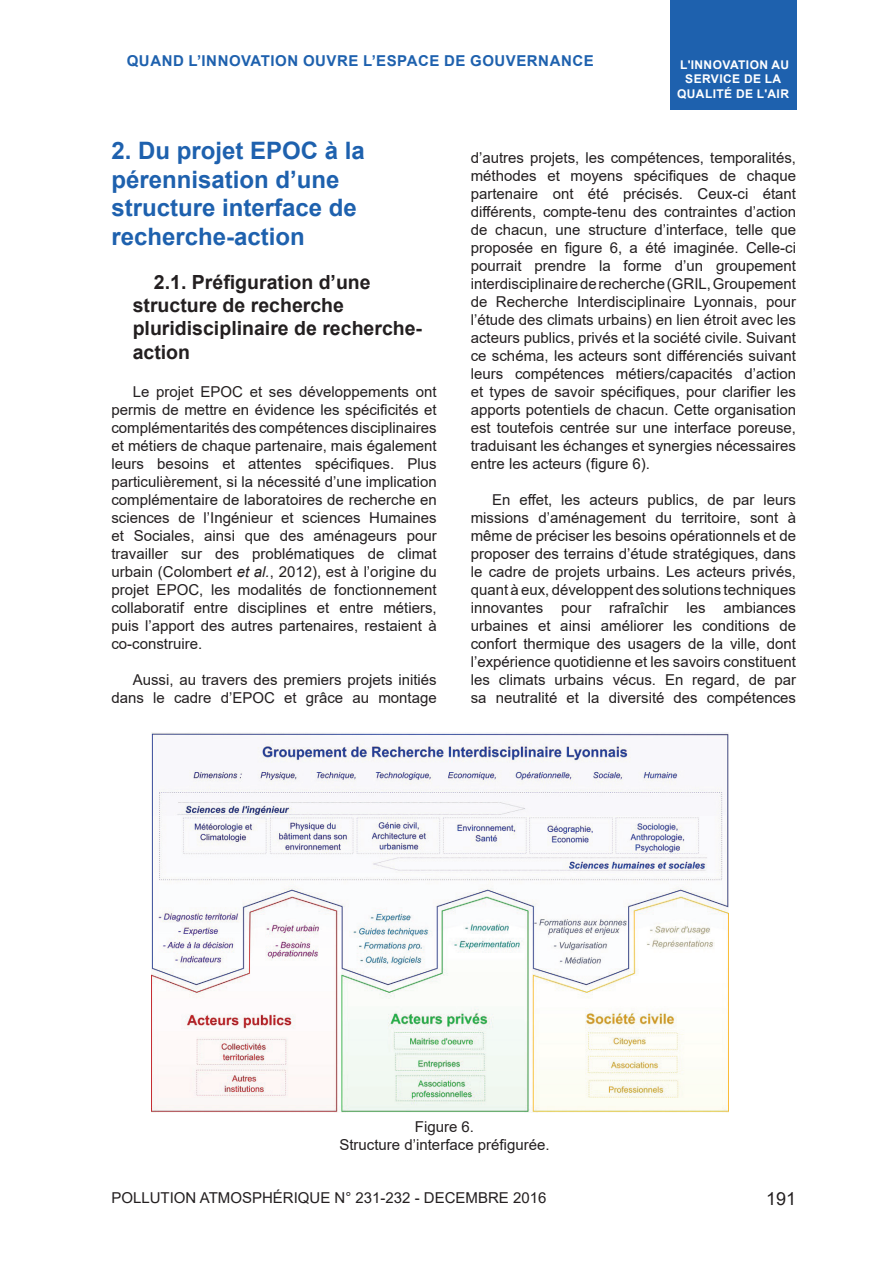
<style>
.page{position:relative;width:892px;height:1263px;background:#fff}
.page>*{position:absolute;margin:0;border:0;box-sizing:border-box;transform-origin:0 0}
.t1{font:700 24px/28.8px "Arial";color:#1e61ae}
.t2{font:700 19.5px/23.4px "Arial";color:#231f20}
.t3{font:18px "Arial";color:#231f20}
.t4{font:15px/18px "Arial";color:#231f20;text-align:justify}
.t5{font:700 15px "Arial";letter-spacing:.035em;color:#1e61ae}
.t6{font:700 12px/14.4px "Arial";letter-spacing:.035em;color:#fff;text-align:center}
.s1{font-style:italic}
</style>
<div class="page">
<div style="left:670px;top:0;width:126px;height:109px;background:#1e61ae"></div>
<img style="left:152px;top:732px;width:576px;height:380px">
<p class="t5" style="left:127px;top:50px;width:468px">QUAND L’INNOVATION OUVRE L’ESPACE DE GOUVERNANCE</p>
<p class="t6" style="left:677px;top:57px;width:114px">L'INNOVATION AU<br>SERVICE DE LA<br>QUALITÉ DE L'AIR</p>
<h1 class="t1" style="left:111px;top:136px;width:255px">2. Du projet EPOC à la pérennisation d’une structure interface de recherche-action</h1>
<h2 class="t2" style="left:133px;top:270px;width:291px;text-indent:21px">2.1. Préfiguration d’une structure de recherche pluridisciplinaire de recherche&shy;action</h2>
<p class="t4" style="left:111px;top:383px;width:327px;text-indent:21px">Le projet EPOC et ses développements ont permis de mettre en évidence les spécificités et complémentarités des compétences disciplinaires et métiers de chaque partenaire, mais également leurs besoins et attentes spécifiques. Plus particulièrement, si la nécessité d’une implication complémentaire de laboratoires de recherche en sciences de l’Ingénieur et sciences Humaines et Sociales, ainsi que des aménageurs pour travailler sur des problématiques de climat urbain (Colombert <span class="s1">et al.</span>, 2012), est à l’origine du projet EPOC, les modalités de fonctionnement collaboratif entre disciplines et entre métiers, puis l’apport des autres partenaires, restaient à co-construire.</p>
<p class="t4" style="left:111px;top:671px;width:327px;text-align:right">Aussi, au travers des premiers projets initiés dans le cadre d’EPOC et grâce au montage</p>
<p class="t4" style="left:471px;top:149px;width:327px">d’autres projets, les compétences, temporalités, méthodes et moyens spécifiques de chaque partenaire ont été précisés. Ceux-ci étant différents, compte-tenu des contraintes d’action de chacun, une structure d’interface, telle que proposée en figure 6, a été imaginée. Celle-ci pourrait prendre la forme d’un groupement interdisciplinaire de recherche (GRIL, Groupement de Recherche Interdisciplinaire Lyonnais, pour l’étude des climats urbains) en lien étroit avec les acteurs publics, privés et la société civile. Suivant ce schéma, les acteurs sont différenciés suivant leurs compétences métiers/capacités d’action et types de savoir spécifiques, pour clarifier les apports potentiels de chacun. Cette organisation est toutefois centrée sur une interface poreuse, traduisant les échanges et synergies nécessaires entre les acteurs (figure 6).</p>
<p class="t4" style="left:471px;top:491px;width:327px;text-indent:21px">En effet, les acteurs publics, de par leurs missions d’aménagement du territoire, sont à même de préciser les besoins opérationnels et de proposer des terrains d’étude stratégiques, dans le cadre de projets urbains. Les acteurs privés, quant à eux, développent des solutions techniques innovantes pour rafraîchir les ambiances urbaines et ainsi améliorer les conditions de confort thermique des usagers de la ville, dont l’expérience quotidienne et les savoirs constituent les climats urbains vécus. En regard, de par sa neutralité et la diversité des compétences</p>
<p class="t4" style="left:339px;top:1117px;width:212px;text-align:center">Figure 6.<br>Structure d’interface préfigurée.</p>
<p class="t4" style="left:111px;top:1188px;width:437px">POLLUTION ATMOSPHÉRIQUE N° 231-232 - DECEMBRE 2016</p>
<p class="t3" style="left:766px;top:1186px;width:32px">191</p>
</div>
